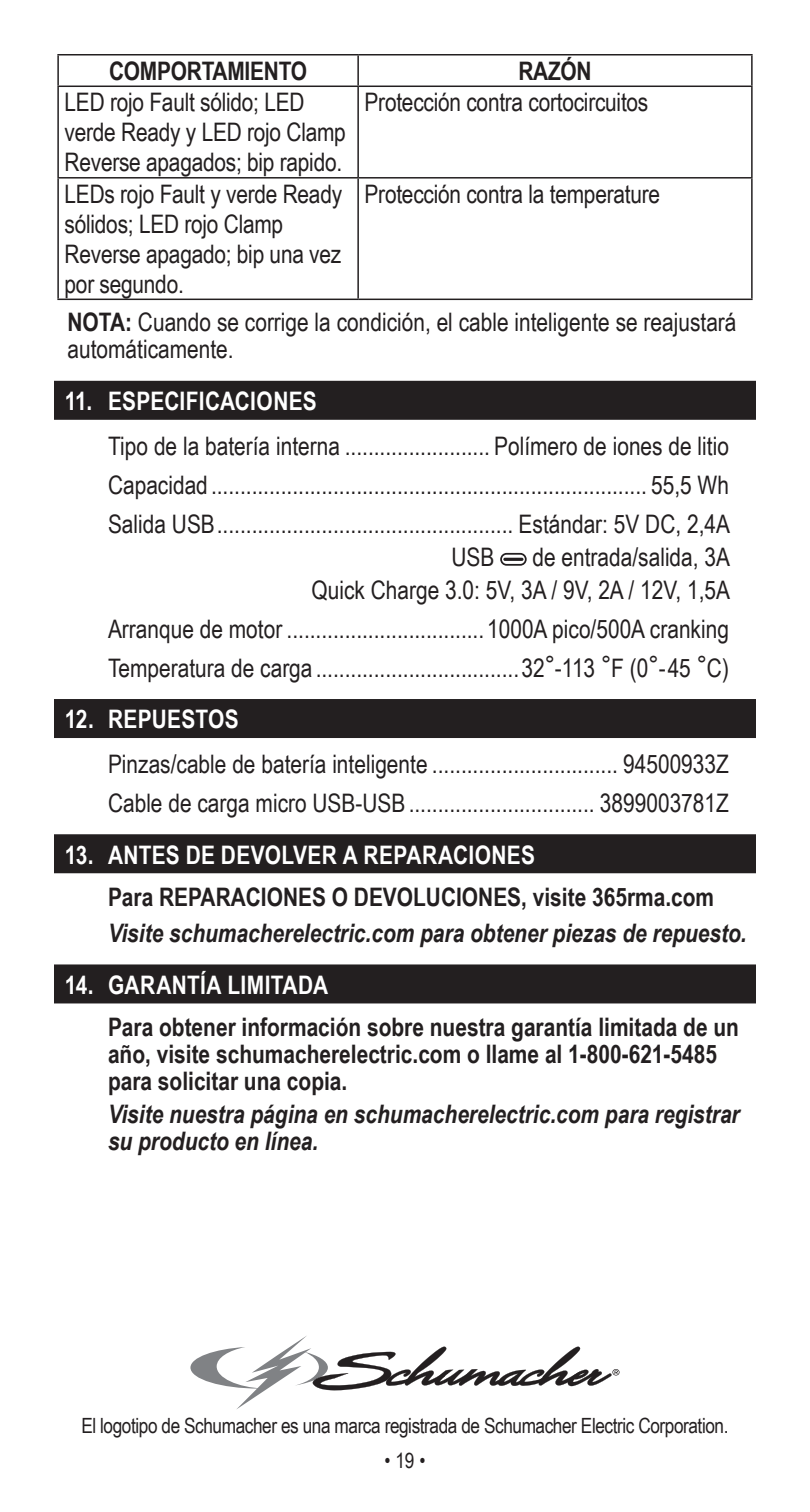
<style>
.page{position:relative;width:810px;height:1512px;background:#fff}
.page>*{position:absolute;margin:0;border:0;box-sizing:border-box;transform-origin:0 0}
.Specs_small{font:25.5px/33px "Arial Narrow";color:#231f20}
.Table_Body_Text{font:25.5px/30px "Arial Narrow";letter-spacing:-.01em;color:#231f20}
.centered{font:700 25.5px/27px "Arial Narrow";color:#231f20}
.centered-2{font:italic 700 25.5px/27px "Arial Narrow";color:#231f20}
.t1{font:700 25.5px "Arial Narrow";letter-spacing:.015em;color:#fff}
.Table_Body_Text-2{font:700 25.5px "Arial Narrow";letter-spacing:-.01em;color:#231f20}
.centered-3{font:21px "Arial Narrow";letter-spacing:-.02em;color:#231f20}
.s1{font-weight:700}
</style>
<div class="page">
<div style="left:54px;top:381px;width:702px;height:39px;background:#231f20"></div>
<hr style="left:57px;top:56px;width:2px;height:30px;background:#231f20">
<hr style="left:751px;top:56px;width:2px;height:30px;background:#231f20">
<hr style="left:357px;top:56px;width:2px;height:30px;background:#231f20">
<hr style="left:357px;top:87px;width:2px;height:90px;background:#231f20">
<hr style="left:357px;top:179px;width:2px;height:120px;background:#231f20">
<hr style="left:57px;top:54px;width:301px;height:2px;background:#231f20">
<hr style="left:358px;top:54px;width:395px;height:2px;background:#231f20">
<hr style="left:57px;top:86px;width:301px;height:1px;background:#231f20">
<hr style="left:57px;top:87px;width:2px;height:90px;background:#231f20">
<hr style="left:358px;top:86px;width:395px;height:1px;background:#231f20">
<hr style="left:751px;top:87px;width:2px;height:90px;background:#231f20">
<hr style="left:57px;top:177px;width:301px;height:2px;background:#231f20">
<hr style="left:57px;top:179px;width:2px;height:120px;background:#231f20">
<hr style="left:358px;top:177px;width:395px;height:2px;background:#231f20">
<hr style="left:751px;top:179px;width:2px;height:120px;background:#231f20">
<hr style="left:57px;top:299px;width:301px;height:1px;background:#231f20">
<hr style="left:358px;top:299px;width:395px;height:1px;background:#231f20">
<svg style="left:500px;top:553px;width:27px;height:13px"></svg>
<hr style="left:503px;top:558px;width:21px;height:3px;background:#231f20;border-radius:2px">
<div style="left:54px;top:699px;width:702px;height:39px;background:#231f20"></div>
<div style="left:54px;top:834px;width:702px;height:39px;background:#231f20"></div>
<div style="left:54px;top:964px;width:702px;height:39px;background:#231f20"></div>
<svg style="left:190px;top:1336px;width:430px;height:73px"></svg>
<p class="Table_Body_Text-2" style="left:109px;top:52px;width:200px">COMPORTAMIENTO</p>
<p class="Table_Body_Text-2" style="left:518px;top:52px;width:75px">RAZÓN</p>
<p class="Table_Body_Text" style="left:65px;top:86px;width:283px">LED rojo Fault sólido; LED verde Ready y LED rojo Clamp<br>Reverse apagados; bip rapido.</p>
<p class="Table_Body_Text" style="left:365px;top:86px;width:285px">Protección contra cortocircuitos</p>
<p class="Table_Body_Text" style="left:65px;top:178px;width:279px">LEDs rojo Fault y verde Ready sólidos; LED rojo Clamp<br>Reverse apagado; bip una vez por segundo.</p>
<p class="Table_Body_Text" style="left:365px;top:178px;width:297px">Protección contra la temperature</p>
<p class="Table_Body_Text" style="left:68px;top:308px;width:671px;line-height:27px"><span class="s1">NOTA:</span> Cuando se corrige la condición, el cable inteligente se reajustará automáticamente.</p>
<p class="t1" style="left:65px;top:382px;width:254px">11. ESPECIFICACIONES</p>
<p class="Specs_small" style="left:108px;top:425px;width:622px;line-height:39px">Tipo de la batería interna ......................... Polímero de iones de litio<br>Capacidad ........................................................................... 55,5 Wh</p>
<p class="Specs_small" style="left:451px;top:506px;width:280px;text-indent:-343px">Salida USB................................................... Estándar: 5V DC, 2,4A<br>USB</p>
<p class="Specs_small" style="left:312px;top:539px;width:420px;text-align:right">de entrada/salida, 3A<br>Quick Charge 3.0: 5V, 3A / 9V, 2A / 12V, 1,5A</p>
<p class="Specs_small" style="left:108px;top:611px;width:622px">Arranque de motor ..................................1000A pico/500A cranking</p>
<p class="Specs_small" style="left:108px;top:650px;width:623px">Temperatura de carga ...................................32°-113 °F (0°-45 °C)</p>
<p class="t1" style="left:65px;top:700px;width:176px">12. REPUESTOS</p>
<p class="Specs_small" style="left:108px;top:747px;width:622px">Pinzas/cable de batería inteligente ................................ 94500933Z</p>
<p class="Specs_small" style="left:108px;top:786px;width:622px">Cable de carga micro USB-USB................................ 3899003781Z</p>
<p class="t1" style="left:65px;top:835px;width:472px">13. ANTES DE DEVOLVER A REPARACIONES</p>
<p class="centered" style="left:108px;top:882px;width:608px">Para REPARACIONES O DEVOLUCIONES, visite 365rma.com</p>
<p class="centered-2" style="left:108px;top:918px;width:640px">Visite schumacherelectric.com para obtener piezas de repuesto.</p>
<p class="t1" style="left:65px;top:965px;width:265px">14. GARANTÍA LIMITADA</p>
<p class="centered" style="left:108px;top:1012px;width:632px">Para obtener información sobre nuestra garantía limitada de un año, visite schumacherelectric.com o llame al 1-800-621-5485 para solicitar una copia.</p>
<p class="centered-2" style="left:108px;top:1100px;width:633px">Visite nuestra página en schumacherelectric.com para registrar su producto en línea.</p>
<p class="centered-3" style="left:81px;top:1410px;width:649px">El logotipo de Schumacher es una marca registrada de Schumacher Electric Corporation.</p>
<p class="centered-3" style="left:385px;top:1445px;width:42px">• 19 •</p>
</div>
